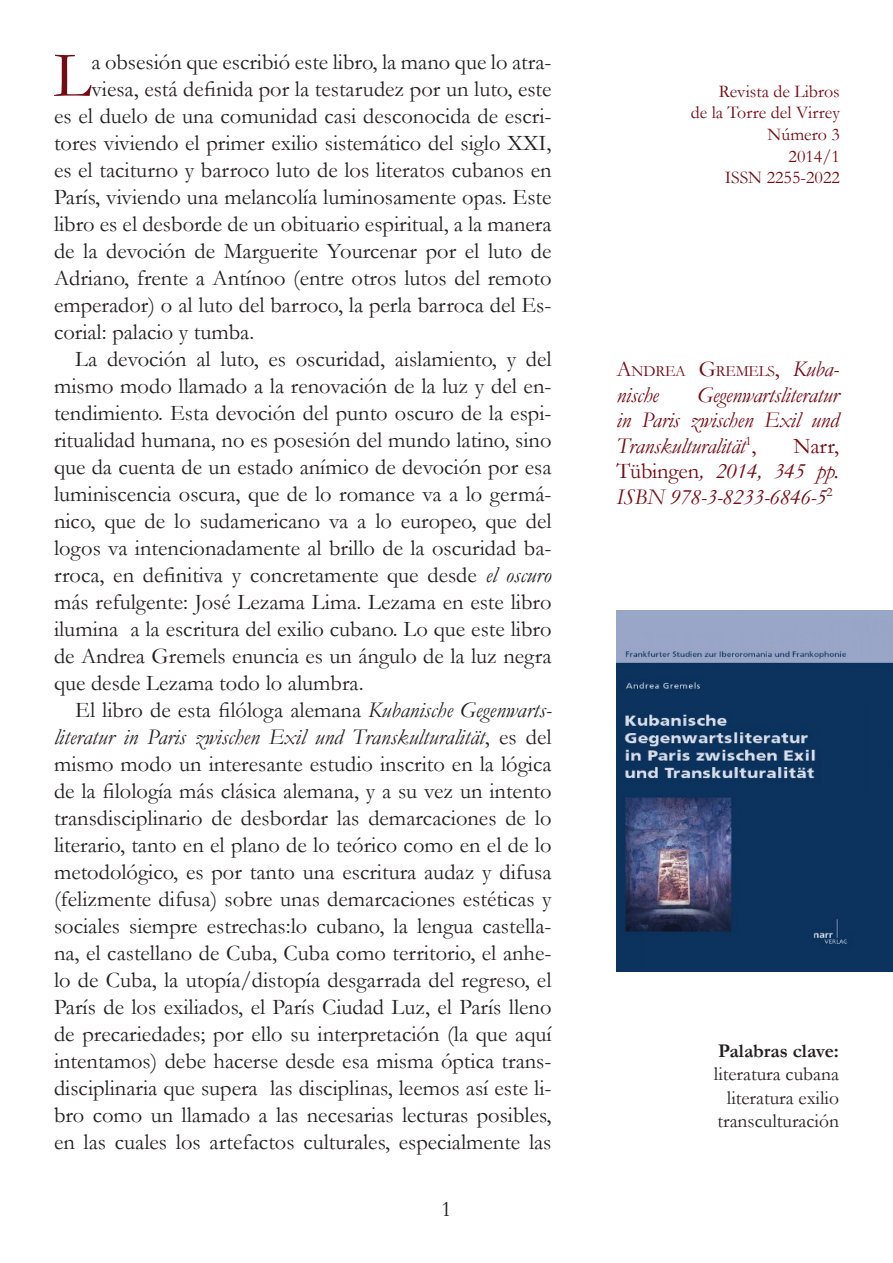
<style>
.page{position:relative;width:893px;height:1263px;background:#fff}
.page>*{position:absolute;margin:0;border:0;box-sizing:border-box;transform-origin:0 0}
.Texto_General{font:65.85px "Garamond";color:#730b14}
.Texto_General-2{font:22.5px/27px "Garamond";color:#231f20;text-align:justify}
.Ficha_Bibliográfica{font:italic 22.5px/25.5px "Garamond";letter-spacing:-.01em;color:#730b14;text-align:justify}
.t1{font:19.5px "Garamond";color:#231f20}
.t2{font:700 19.5px "Garamond";color:#231f20}
.Número{font:18px "Garamond";color:#730b14}
.Ficha_Bibliográfica-2{font:15.75px "Garamond";letter-spacing:-.015em;color:#730b14}
.s1{font-style:italic}
.s2{font-size:22.5px}
.s3{font-style:italic;font-size:22.5px}
.s4{font-style:normal}
</style>
<div class="page">
<img style="left:617px;top:610px;width:276px;height:362px">
<p class="Texto_General" style="left:54px;top:36px;width:39px">L</p>
<p class="Texto_General-2" style="left:91px;top:48px;width:462px">a obsesión que escribió este libro, la mano que lo atra-</p>
<p class="Texto_General-2" style="left:91px;top:75px;width:462px">viesa, está definida por la testarudez por un luto, este</p>
<p class="Texto_General-2" style="left:54px;top:102px;width:499px">es el duelo de una comunidad casi desconocida de escri-</p>
<p class="Texto_General-2" style="left:54px;top:129px;width:499px">tores viviendo el primer exilio sistemático del siglo XXI,</p>
<p class="Texto_General-2" style="left:54px;top:156px;width:499px">es el taciturno y barroco luto de los literatos cubanos en</p>
<p class="Texto_General-2" style="left:54px;top:183px;width:499px">París, viviendo una melancolía luminosamente opas. Este</p>
<p class="Texto_General-2" style="left:54px;top:210px;width:499px">libro es el desborde de un obituario espiritual, a la manera</p>
<p class="Texto_General-2" style="left:54px;top:237px;width:499px">de la devoción de Marguerite Yourcenar por el luto de</p>
<p class="Texto_General-2" style="left:54px;top:264px;width:499px">Adriano, frente a Antínoo (entre otros lutos del remoto</p>
<p class="Texto_General-2" style="left:54px;top:291px;width:499px">emperador) o al luto del barroco, la perla barroca del Es-</p>
<p class="Texto_General-2" style="left:54px;top:318px;width:202px">corial: palacio y tumba.</p>
<p class="Texto_General-2" style="left:54px;top:345px;width:499px;text-indent:21px">La devoción al luto, es oscuridad, aislamiento, y del mismo modo llamado a la renovación de la luz y del en&shy;tendimiento. Esta devoción del punto oscuro de la espi&shy;ritualidad humana, no es posesión del mundo latino, sino que da cuenta de un estado anímico de devoción por esa luminiscencia oscura, que de lo romance va a lo germá&shy;nico, que de lo sudamericano va a lo europeo, que del logos va intencionadamente al brillo de la oscuridad ba&shy;rroca, en definitiva y concretamente que desde <span class="s1">el oscuro </span>más refulgente: José Lezama Lima. Lezama en este libro ilumina a la escritura del exilio cubano. Lo que este libro de Andrea Gremels enuncia es un ángulo de la luz negra que desde Lezama todo lo alumbra.</p>
<p class="Texto_General-2" style="left:54px;top:696px;width:499px;text-indent:21px">El libro de esta filóloga alemana <span class="s1">Kubanische Gegenwarts&shy;literatur in Paris zwischen Exil und Transkulturalität</span>, es del mismo modo un interesante estudio inscrito en la lógica de la filología más clásica alemana, y a su vez un intento transdisciplinario de desbordar las demarcaciones de lo literario, tanto en el plano de lo teórico como en el de lo metodológico, es por tanto una escritura audaz y difusa (felizmente difusa) sobre unas demarcaciones estéticas y sociales siempre estrechas:lo cubano, la lengua castella&shy;na, el castellano de Cuba, Cuba como territorio, el anhe&shy;lo de Cuba, la utopía/distopía desgarrada del regreso, el París de los exiliados, el París Ciudad Luz, el París lleno de precariedades; por ello su interpretación (la que aquí intentamos) debe hacerse desde esa misma óptica trans&shy;disciplinaria que supera las disciplinas, leemos así este li&shy;bro como un llamado a las necesarias lecturas posibles, en las cuales los artefactos culturales, especialmente las</p>
<p class="Texto_General-2" style="left:441px;top:1195px;width:12px">1</p>
<p class="Número" style="left:719px;top:80px;width:122px">Revista de Libros</p>
<p class="Número" style="left:691px;top:102px;width:151px">de la Torre del Virrey</p>
<p class="Número" style="left:768px;top:124px;width:74px">Número 3</p>
<p class="Número" style="left:789px;top:145px;width:53px">2014/1</p>
<p class="Número" style="left:725px;top:167px;width:117px">ISSN 2255-2022</p>
<p class="Ficha_Bibliográfica-2" style="left:617px;top:362px;width:224px"><span class="s2">A</span>NDREA <span class="s2">G</span>REMELS<span class="s2">,</span> <span class="s3">Kuba-</span></p>
<p class="Ficha_Bibliográfica" style="left:617px;top:381px;width:44px">nische</p>
<p class="Ficha_Bibliográfica" style="left:617px;top:381px;width:224px;text-indent:80px">Gegenwartsliteratur in Paris zwischen Exil und Transkulturalität<sup>1</sup><span class="s4">,</span></p>
<p class="Ficha_Bibliográfica" style="left:617px;top:432px;width:224px;text-indent:177px"><span class="s4">Narr, Tübingen</span>, 2014, 345 pp.<br>ISBN 978-3-8233-6846-5<sup>2</sup></p>
<p class="t2" style="left:718px;top:1039px;width:122px">Palabras clave:</p>
<p class="t1" style="left:714px;top:1062px;width:127px">literatura cubana</p>
<p class="t1" style="left:727px;top:1086px;width:114px">literatura exilio</p>
<p class="t1" style="left:717px;top:1109px;width:123px">transculturación</p>
</div>
